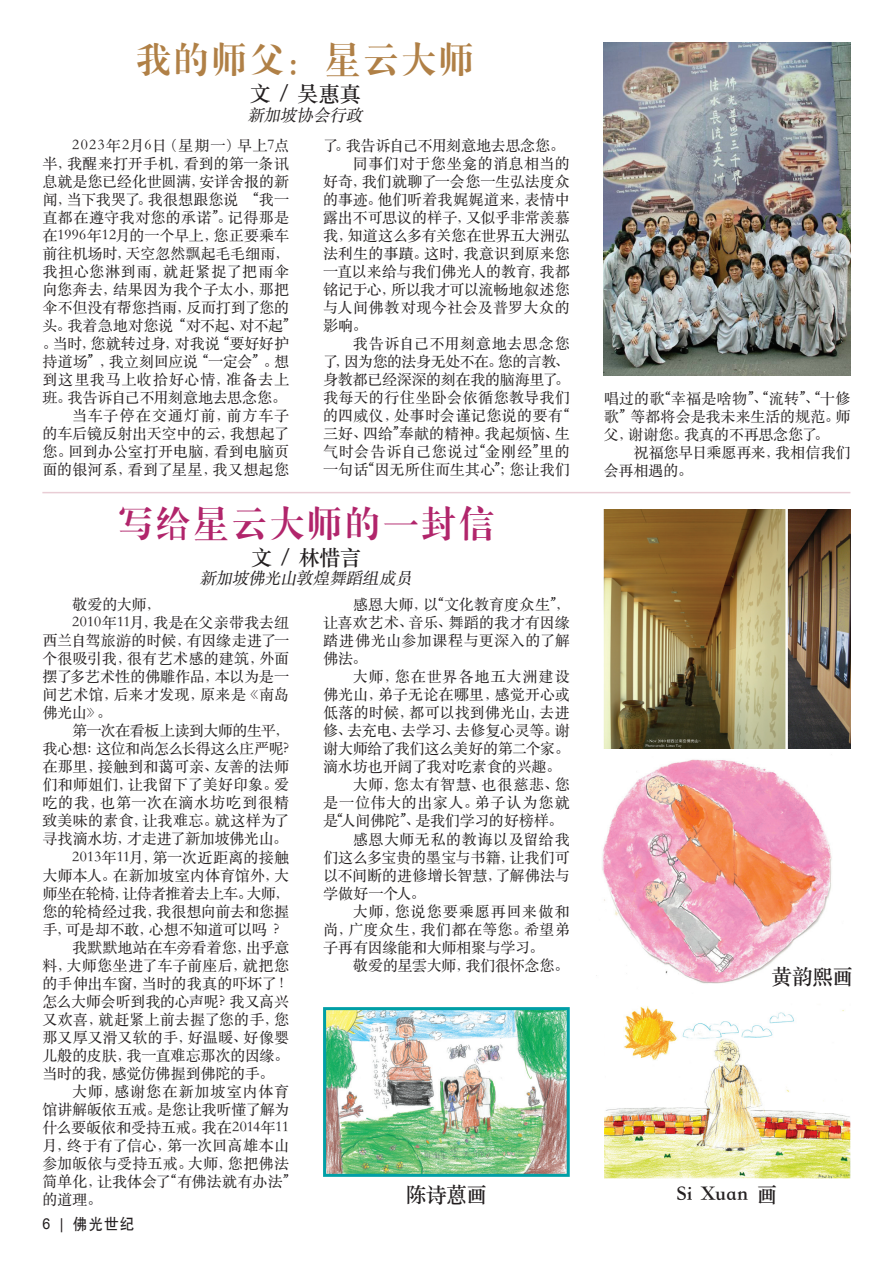
<style>
.page{position:relative;width:895px;height:1265px;background:#fff}
.page>*{position:absolute;margin:0;border:0;box-sizing:border-box;transform-origin:0 0}
.t1{font:36px "JQ Biao Song JT";letter-spacing:.11em;color:#b1256b;scale:.95 1}
.t2{font:36px "JQ Biao Song JT";letter-spacing:.105em;color:#b08046;scale:.95 1}
.t3{font:21px "ST Songti SC Bold";letter-spacing:-.015em;color:#231f20}
.t4{font:italic 16.5px "ST Songti SC Regular";color:#231f20}
.t5{font:15px/18px "ST Songti SC Regular";letter-spacing:.005em;color:#231f20;text-align:justify}
.t6{font:15px "ST Songti SC Regular";letter-spacing:-.015em;color:#231f20}
.t7{font:15px "ST Songti SC Regular";letter-spacing:-.02em;color:#231f20}
.t8{font:15px "ST Songti SC Regular";letter-spacing:.055em;color:#231f20}
.t9{font:15px "ST Songti SC Regular";letter-spacing:-.035em;color:#231f20}
.t10{font:15px "ST Songti SC Regular";letter-spacing:.025em;color:#231f20}
.t11{font:15px "ST Songti SC Regular";letter-spacing:.03em;color:#231f20}
.t12{font:15px "ST Songti SC Regular";letter-spacing:-.03em;color:#231f20}
.t13{font:15px "ST Songti SC Regular";letter-spacing:.06em;color:#231f20}
.t14{font:15px "ST Songti SC Regular";letter-spacing:.045em;color:#231f20}
.t15{font:15px "ST Songti SC Regular";letter-spacing:.035em;color:#231f20}
.t16{font:15px "ST Songti SC Regular";letter-spacing:-.045em;color:#231f20}
.t17{font:15px "ST Songti SC Regular";letter-spacing:-.025em;color:#231f20}
.t18{font:15px "ST Songti SC Regular";letter-spacing:.065em;color:#231f20}
.t19{font:15px "SIL Hei Med Jian";color:#231f20;scale:.95 1}
.s1{font-family:"Arial"}
</style>
<div class="page">
<img style="left:327px;top:1011px;width:239px;height:161px">
<div style="left:323px;top:1007px;width:247px;height:169px;border:3px solid #009fa6"></div>
<img style="left:604px;top:1006px;width:246px;height:172px">
<img style="left:596px;top:747px;width:236px;height:237px">
<img style="left:603px;top:42px;width:247px;height:333px">
<img style="left:604px;top:510px;width:246px;height:239px">
<hr style="left:42px;top:492px;width:808px;height:1px;background:#e9cdd5">
<h1 class="t2" style="left:137px;top:41px;width:356px">我的师父：星云大师</h1>
<h2 class="t3" style="left:250px;top:80px;width:112px">文 / 吴惠真</h2>
<p class="t4" style="left:248px;top:104px;width:121px">新加坡协会行政</p>
<p class="t7" style="left:323px;top:136px;width:243px">了。我告诉自己不用刻意地去思念您。</p>
<p class="t15" style="left:353px;top:154px;width:218px">同事们对于您坐龛的消息相当的</p>
<p class="t5" style="left:323px;top:172px;width:248px">好奇，我们就聊了一会您一生弘法度众</p>
<p class="t5" style="left:323px;top:190px;width:248px">的事迹。他们听着我娓娓道来，表情中</p>
<p class="t6" style="left:323px;top:208px;width:248px">露出不可思议的样子，又似乎非常羡慕</p>
<p class="t6" style="left:323px;top:226px;width:248px">我，知道这么多有关您在世界五大洲弘</p>
<p class="t5" style="left:323px;top:244px;width:248px">法利生的事蹟。这时，我意识到原来您</p>
<p class="t5" style="left:323px;top:262px;width:248px">一直以来给与我们佛光人的教育，我都</p>
<p class="t17" style="left:323px;top:280px;width:248px">铭记于心，所以我才可以流畅地叙述您</p>
<p class="t11" style="left:323px;top:298px;width:248px">与人间佛教对现今社会及普罗大众的</p>
<p class="t5" style="left:323px;top:316px;width:46px">影响。</p>
<p class="t14" style="left:353px;top:334px;width:218px">我告诉自己不用刻意地去思念您</p>
<p class="t9" style="left:323px;top:352px;width:248px">了，因为您的法身无处不在。您的言教、</p>
<p class="t7" style="left:323px;top:370px;width:248px">身教都已经深深的刻在我的脑海里了。</p>
<p class="t11" style="left:323px;top:388px;width:248px">我每天的行住坐卧会依循您教导我们</p>
<p class="t5" style="left:323px;top:406px;width:248px">的四威仪，处事时会谨记您说的要有“</p>
<p class="t5" style="left:323px;top:424px;width:248px">三好、四给”奉献的精神。我起烦恼、生</p>
<p class="t8" style="left:323px;top:442px;width:248px">气时会告诉自己您说过“金刚经”里的</p>
<p class="t5" style="left:323px;top:460px;width:248px">一句话“因无所住而生其心”；您让我们</p>
<p class="t5" style="left:42px;top:136px;width:248px;text-align:right">2023年2月6日（星期一）早上7点<br>半，我醒来打开手机，看到的第一条讯息就是您已经化世圆满，安详舍报的新闻，当下我哭了。我很想跟您说 “我一直都在遵守我对您的承诺”。记得那是在1996年12月的一个早上，您正要乘车前往机场时，天空忽然飘起毛毛细雨，我担心您淋到雨，就赶紧捉了把雨伞向您奔去，结果因为我个子太小，那把伞不但没有帮您挡雨，反而打到了您的头。我着急地对您说 “对不起、对不起”。当时，您就转过身，对我说 “要好好护持道场” ，我立刻回应说 “一定会” 。想到这里我马上收拾好心情，准备去上班。我告诉自己不用刻意地去思念您。当车子停在交通灯前，前方车子<br>的车后镜反射出天空中的云，我想起了您。回到办公室打开电脑，看到电脑页面的银河系，看到了星星，我又想起您</p>
<h1 class="t1" style="left:118px;top:505px;width:396px">写给星云大师的一封信</h1>
<h2 class="t3" style="left:251px;top:544px;width:112px">文 / 林惜言</h2>
<p class="t4" style="left:200px;top:568px;width:219px">新加坡佛光山敦煌舞蹈组成员</p>
<p class="t5" style="left:604px;top:388px;width:248px">唱过的歌“幸福是啥物”、“流转”、“十修歌” 等都将会是我未来生活的规范。师父，谢谢您。我真的不再思念您了。</p>
<p class="t5" style="left:604px;top:442px;width:248px;text-indent:30px">祝福您早日乘愿再来，我相信我们会再相遇的。</p>
<p class="t5" style="left:72px;top:595px;width:90px">敬爱的大师，</p>
<p class="t5" style="left:72px;top:613px;width:218px">2010年11月，我是在父亲带我去纽</p>
<p class="t5" style="left:42px;top:631px;width:248px">西兰自驾旅游的时候，有因缘走进了一</p>
<p class="t5" style="left:42px;top:649px;width:248px">个很吸引我，很有艺术感的建筑，外面</p>
<p class="t5" style="left:42px;top:667px;width:248px">摆了多艺术性的佛雕作品，本以为是一</p>
<p class="t10" style="left:42px;top:685px;width:248px">间艺术馆，后来才发现，原来是《南岛</p>
<p class="t5" style="left:42px;top:703px;width:71px">佛光山》。</p>
<p class="t12" style="left:72px;top:721px;width:218px">第一次在看板上读到大师的生平，</p>
<p class="t9" style="left:42px;top:739px;width:248px">我心想：这位和尚怎么长得这么庄严呢?</p>
<p class="t5" style="left:42px;top:757px;width:248px">在那里，接触到和蔼可亲、友善的法师</p>
<p class="t5" style="left:42px;top:775px;width:248px">们和师姐们，让我留下了美好印象。爱</p>
<p class="t8" style="left:42px;top:793px;width:248px">吃的我，也第一次在滴水坊吃到很精</p>
<p class="t5" style="left:42px;top:811px;width:248px">致美味的素食，让我难忘。就这样为了</p>
<p class="t5" style="left:42px;top:829px;width:247px">寻找滴水坊，才走进了新加坡佛光山。</p>
<p class="t5" style="left:72px;top:847px;width:218px">2013年11月，第一次近距离的接触</p>
<p class="t5" style="left:42px;top:865px;width:248px">大师本人。在新加坡室内体育馆外，大</p>
<p class="t16" style="left:42px;top:883px;width:248px">师坐在轮椅，让侍者推着去上车。大师，</p>
<p class="t6" style="left:42px;top:901px;width:248px">您的轮椅经过我，我很想向前去和您握</p>
<p class="t7" style="left:42px;top:919px;width:247px">手，可是却不敢，心想不知道可以吗 ？</p>
<p class="t5" style="left:72px;top:937px;width:218px">我默默地站在车旁看着您，出乎意</p>
<p class="t5" style="left:42px;top:955px;width:248px">料，大师您坐进了车子前座后，就把您</p>
<p class="t5" style="left:42px;top:973px;width:248px">的手伸出车窗，当时的我真的吓坏了！</p>
<p class="t6" style="left:42px;top:991px;width:248px">怎么大师会听到我的心声呢？我又高兴</p>
<p class="t5" style="left:42px;top:1009px;width:248px">又欢喜，就赶紧上前去握了您的手，您</p>
<p class="t5" style="left:42px;top:1027px;width:248px">那又厚又滑又软的手，好温暖、好像婴</p>
<p class="t5" style="left:42px;top:1045px;width:248px">儿般的皮肤，我一直难忘那次的因缘。</p>
<p class="t5" style="left:42px;top:1063px;width:233px">当时的我，感觉仿佛握到佛陀的手。</p>
<p class="t13" style="left:72px;top:1081px;width:218px">大师，感谢您在新加坡室内体育</p>
<p class="t6" style="left:42px;top:1099px;width:248px">馆讲解皈依五戒。是您让我听懂了解为</p>
<p class="t5" style="left:42px;top:1117px;width:248px">什么要皈依和受持五戒。我在2014年11</p>
<p class="t5" style="left:42px;top:1135px;width:248px">月，终于有了信心，第一次回高雄本山</p>
<p class="t5" style="left:42px;top:1153px;width:248px">参加皈依与受持五戒。大师，您把佛法</p>
<p class="t5" style="left:42px;top:1171px;width:248px">简单化，让我体会了“有佛法就有办法”</p>
<p class="t5" style="left:42px;top:1189px;width:61px">的道理。</p>
<p class="t19" style="left:42px;top:1213px;width:99px"><span class="s1">6 |</span> 佛光世纪</p>
<p class="t5" style="left:323px;top:595px;width:248px;text-indent:30px">感恩大师，以“文化教育度众生”，让喜欢艺术、音乐、舞蹈的我才有因缘踏进佛光山参加课程与更深入的了解佛法。</p>
<p class="t8" style="left:353px;top:667px;width:218px">大师，您在世界各地五大洲建设</p>
<p class="t5" style="left:323px;top:685px;width:248px">佛光山，弟子无论在哪里，感觉开心或</p>
<p class="t5" style="left:323px;top:703px;width:248px">低落的时候，都可以找到佛光山，去进</p>
<p class="t6" style="left:323px;top:721px;width:248px">修、去充电、去学习、去修复心灵等。谢</p>
<p class="t12" style="left:323px;top:739px;width:248px">谢大师给了我们这么美好的第二个家。</p>
<p class="t5" style="left:323px;top:757px;width:240px">滴水坊也开阔了我对吃素食的兴趣。</p>
<p class="t14" style="left:353px;top:775px;width:218px">大师，您太有智慧、也很慈悲、您</p>
<p class="t13" style="left:323px;top:793px;width:248px">是一位伟大的出家人。弟子认为您就</p>
<p class="t6" style="left:323px;top:811px;width:242px">是“人间佛陀”、是我们学习的好榜样。</p>
<p class="t15" style="left:353px;top:829px;width:218px">感恩大师无私的教诲以及留给我</p>
<p class="t5" style="left:323px;top:847px;width:248px">们这么多宝贵的墨宝与书籍，让我们可</p>
<p class="t5" style="left:323px;top:865px;width:248px">以不间断的进修增长智慧，了解佛法与</p>
<p class="t5" style="left:323px;top:883px;width:104px">学做好一个人。</p>
<p class="t18" style="left:353px;top:901px;width:218px">大师，您说您要乘愿再回来做和</p>
<p class="t10" style="left:323px;top:919px;width:248px">尚，广度众生，我们都在等您。希望弟</p>
<p class="t7" style="left:323px;top:937px;width:222px">子再有因缘能和大师相聚与学习。</p>
<p class="t7" style="left:353px;top:955px;width:218px">敬爱的星雲大师，我们很怀念您。</p>
<h2 class="t3" style="left:771px;top:963px;width:83px">黄韵熙画</h2>
<h2 class="t3" style="left:406px;top:1181px;width:83px">陈诗蒽画</h2>
<h2 class="t3" style="left:677px;top:1181px;width:102px">Si Xuan 画</h2>
</div>
